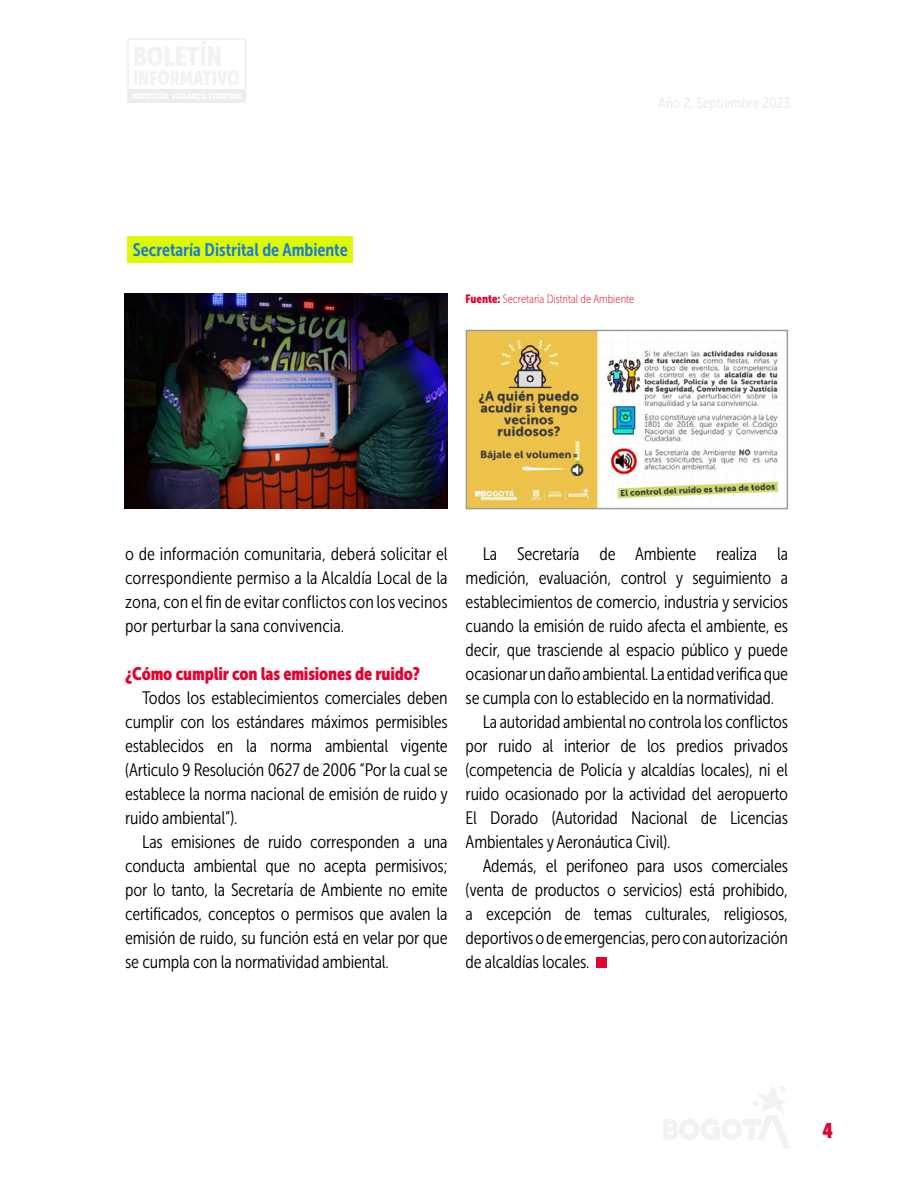
<style>
.page{position:relative;width:918px;height:1188px;background:#fff}
.page>*{position:absolute;margin:0;border:0;box-sizing:border-box;transform-origin:0 0}
.t1{font:21px "Museo Sans Cond 900";color:#e3032e}
.Cuerportada{font:18px/24px "Museo Sans Cond 300";letter-spacing:-.01em;color:#000;text-align:justify}
.Subtitulo{font:18px "Museo Sans Cond 900";letter-spacing:-.01em;color:#e3032e}
.t2{font:18px "Museo Sans Cond 700";color:#177ade}
.NotaPie{font:12px "Museo Sans Cond 100";color:#e3032e}
.s1{font-family:"Museo Sans Cond 900"}
</style>
<div class="page">
<svg style="left:664px;top:1085px;width:126px;height:63px"></svg>
<div style="left:127px;top:38px;width:119px;height:65px;border:1px solid #ededed"></div>
<div style="left:128px;top:89px;width:118px;height:14px;background:#ededed"></div>
<img style="left:125px;top:294px;width:323px;height:215px">
<div style="left:596px;top:958px;width:10px;height:10px;background:#e3032e"></div>
<div style="left:128px;top:236px;width:225px;height:27px;background:#defa00"></div>
<img style="left:469px;top:333px;width:310px;height:173px">
<div style="left:466px;top:330px;width:322px;height:179px;border:2px solid #9d9d9c"></div>
<p class="t2" style="left:133px;top:240px;width:217px">Secretaría Distrital de Ambiente</p>
<p class="NotaPie" style="left:466px;top:292px;width:170px"><span class="s1">Fuente:</span> Secretaría Distrital de Ambiente</p>
<p class="Cuerportada" style="left:125px;top:542px;width:324px">o de información comunitaria, deberá solicitar el correspondiente permiso a la Alcaldía Local de la zona, con el fin de evitar conflictos con los vecinos por perturbar la sana convivencia.</p>
<p class="Subtitulo" style="left:125px;top:663px;width:296px">¿Cómo cumplir con las emisiones de ruido?</p>
<p class="Cuerportada" style="left:125px;top:686px;width:324px;text-indent:17px">Todos los establecimientos comerciales deben cumplir con los estándares máximos permisibles establecidos en la norma ambiental vigente (Articulo 9 Resolución 0627 de 2006 “Por la cual se establece la norma nacional de emisión de ruido y ruido ambiental”).</p>
<p class="Cuerportada" style="left:125px;top:830px;width:324px;text-indent:17px">Las emisiones de ruido corresponden a una conducta ambiental que no acepta permisivos; por lo tanto, la Secretaría de Ambiente no emite certificados, conceptos o permisos que avalen la emisión de ruido, su función está en velar por que se cumpla con la normatividad ambiental.</p>
<p class="Cuerportada" style="left:466px;top:542px;width:324px;text-indent:17px">La Secretaría de Ambiente realiza la medición, evaluación, control y seguimiento a establecimientos de comercio, industria y servicios cuando la emisión de ruido afecta el ambiente, es decir, que trasciende al espacio público y puede ocasionar un daño ambiental. La entidad verifica que se cumpla con lo establecido en la normatividad.</p>
<p class="Cuerportada" style="left:466px;top:710px;width:324px;text-indent:17px">La autoridad ambiental no controla los conflictos por ruido al interior de los predios privados (competencia de Policía y alcaldías locales), ni el ruido ocasionado por la actividad del aeropuerto El Dorado (Autoridad Nacional de Licencias Ambientales y Aeronáutica Civil).</p>
<p class="Cuerportada" style="left:466px;top:854px;width:324px;text-indent:17px">Además, el perifoneo para usos comerciales (venta de productos o servicios) está prohibido, a excepción de temas culturales, religiosos, deportivos o de emergencias, pero con autorización de alcaldías locales.</p>
<p class="t1" style="left:822px;top:1119px;width:12px">4</p>
</div>
